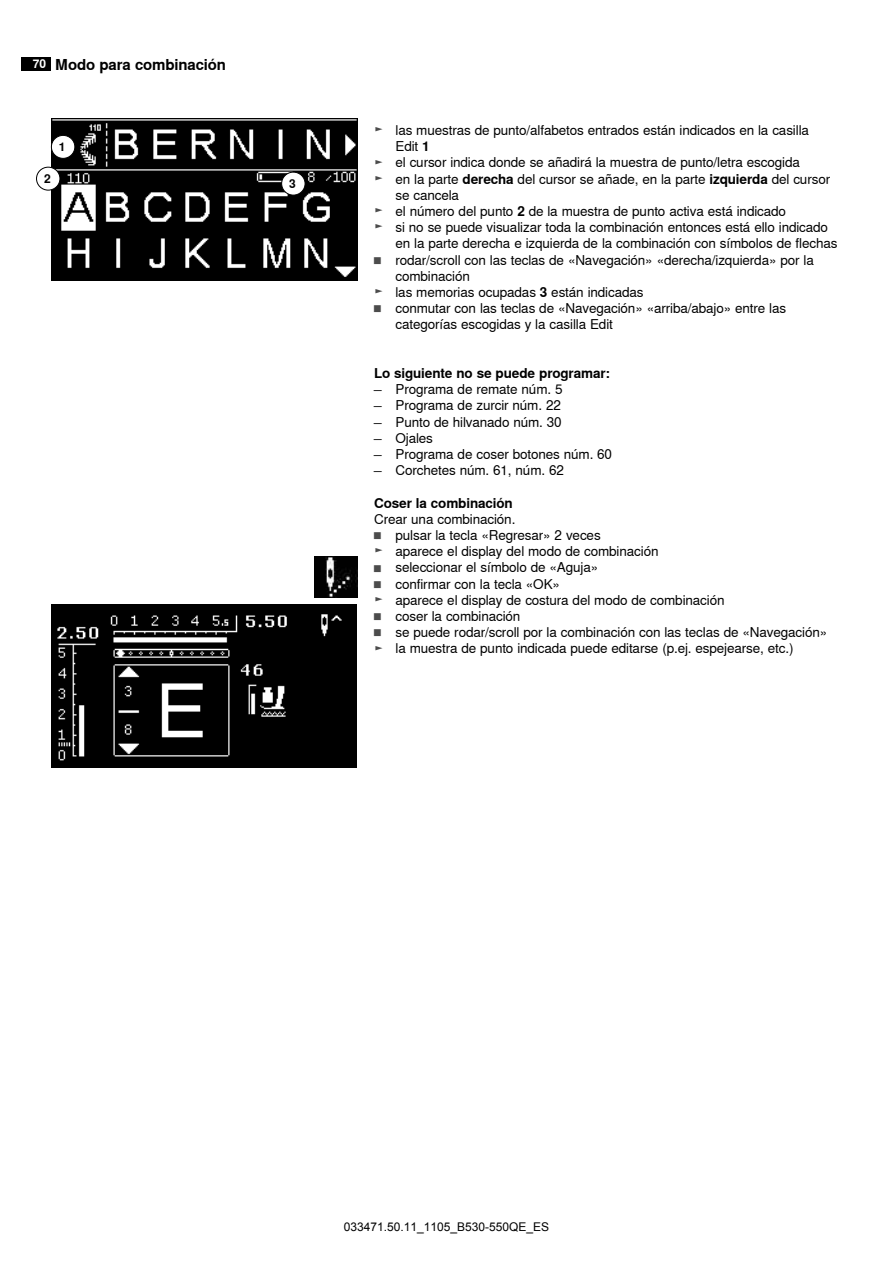
<style>
.page{position:relative;width:893px;height:1263px;background:#fff}
.page>*{position:absolute;margin:0;border:0;box-sizing:border-box;transform-origin:0 0}
.t1{font:700 15px "Nimbus Sans Global";letter-spacing:-.01em;color:#000}
.t2{font:13.5px/16.2px "Nimbus Sans Global";letter-spacing:-.01em;color:#000}
.t3{font:700 13.5px "Nimbus Sans Global";letter-spacing:-.01em;color:#000}
.t4{font:12px "Arial";color:#000}
.t5{font:700 12px "Nimbus Sans Global";color:#000}
.s1{font-size:12px;color:#fff}
.s2{color:#4c4c4c}
.s3{font-weight:700}
.s4{font-weight:700;font-size:6.75px;color:#4c4c4c}
</style>
<div class="page">
<div style="left:21px;top:57px;width:30px;height:13px;background:#000"></div>
<img style="left:51px;top:605px;width:305px;height:163px">
<img style="left:315px;top:556px;width:42px;height:42px">
<img style="left:52px;top:119px;width:305px;height:162px">
<div style="left:37px;top:167px;width:23px;height:23px;background:#fff;border-radius:50%"></div>
<div style="left:36px;top:167px;width:24px;height:23px;border:1px solid #000;border-radius:50%"></div>
<div style="left:51px;top:135px;width:24px;height:23px;background:#fff;border-radius:50%"></div>
<div style="left:51px;top:135px;width:24px;height:24px;border:1px solid #000;border-radius:50%"></div>
<div style="left:282px;top:172px;width:23px;height:23px;background:#fff;border-radius:50%"></div>
<div style="left:281px;top:172px;width:24px;height:23px;border:1px solid #000;border-radius:50%"></div>
<p class="t1" style="left:33px;top:56px;width:195px"><span class="s1">70</span> Modo para combinación</p>
<p class="t5" style="left:44px;top:172px;width:8px">2</p>
<p class="t5" style="left:59px;top:140px;width:8px">1</p>
<p class="t5" style="left:289px;top:176px;width:8px">3</p>
<p class="t2" style="left:374px;top:122px;width:436px"><span class="s2">►</span> las muestras de punto/alfabetos entrados están indicados en la casilla</p>
<p class="t2" style="left:395px;top:138px;width:36px">Edit <span class="s3">1</span></p>
<p class="t2" style="left:374px;top:155px;width:427px"><span class="s2">►</span> el cursor indica donde se añadirá la muestra de punto/letra escogida</p>
<p class="t2" style="left:374px;top:171px;width:457px"><span class="s2">►</span> en la parte <span class="s3">derecha</span> del cursor se añade, en la parte <span class="s3">izquierda</span> del cursor</p>
<p class="t2" style="left:395px;top:187px;width:65px">se cancela</p>
<p class="t2" style="left:374px;top:203px;width:413px"><span class="s2">►</span> el número del punto <span class="s3">2</span> de la muestra de punto activa está indicado</p>
<p class="t2" style="left:374px;top:219px;width:455px"><span class="s2">►</span> si no se puede visualizar toda la combinación entonces está ello indicado</p>
<p class="t2" style="left:395px;top:236px;width:444px">en la parte derecha e izquierda de la combinación con símbolos de flechas</p>
<p class="t2" style="left:374px;top:252px;width:441px"><span class="s4">█</span> rodar/scroll con las teclas de «Navegación» «derecha/izquierda» por la</p>
<p class="t2" style="left:395px;top:268px;width:76px">combinación</p>
<p class="t2" style="left:374px;top:284px;width:271px"><span class="s2">►</span> las memorias ocupadas <span class="s3">3</span> están indicadas</p>
<p class="t2" style="left:374px;top:300px;width:413px"><span class="s4">█</span> conmutar con las teclas de «Navegación» «arriba/abajo» entre las</p>
<p class="t2" style="left:395px;top:317px;width:219px">categorías escogidas y la casilla Edit</p>
<p class="t3" style="left:374px;top:365px;width:237px">Lo siguiente no se puede programar:</p>
<p class="t2" style="left:374px;top:381px;width:239px">̶ Programa de remate núm. 5<br>̶ Programa de zurcir núm. 22<br>̶ Punto de hilvanado núm. 30<br>̶ Ojales<br>̶ Programa de coser botones núm. 60 ̶ Corchetes núm. 61, núm. 62</p>
<p class="t3" style="left:374px;top:495px;width:140px">Coser la combinación</p>
<p class="t2" style="left:374px;top:511px;width:455px">Crear una combinación.<br><span class="s4">█</span> pulsar la tecla «Regresar» 2 veces<br><span class="s2">►</span> aparece el display del modo de combinación<br><span class="s4">█</span> seleccionar el símbolo de «Aguja»<br><span class="s4">█</span> confirmar con la tecla «OK»<br><span class="s2">►</span> aparece el display de costura del modo de combinación<br><span class="s4">█</span> coser la combinación<br><span class="s4">█</span> se puede rodar/scroll por la combinación con las teclas de «Navegación» <span class="s2">►</span> la muestra de punto indicada puede editarse (p.ej. espejearse, etc.)</p>
<p class="t4" style="left:344px;top:1219px;width:207px">033471.50.11_1105_B530-550QE_ES</p>
</div>
